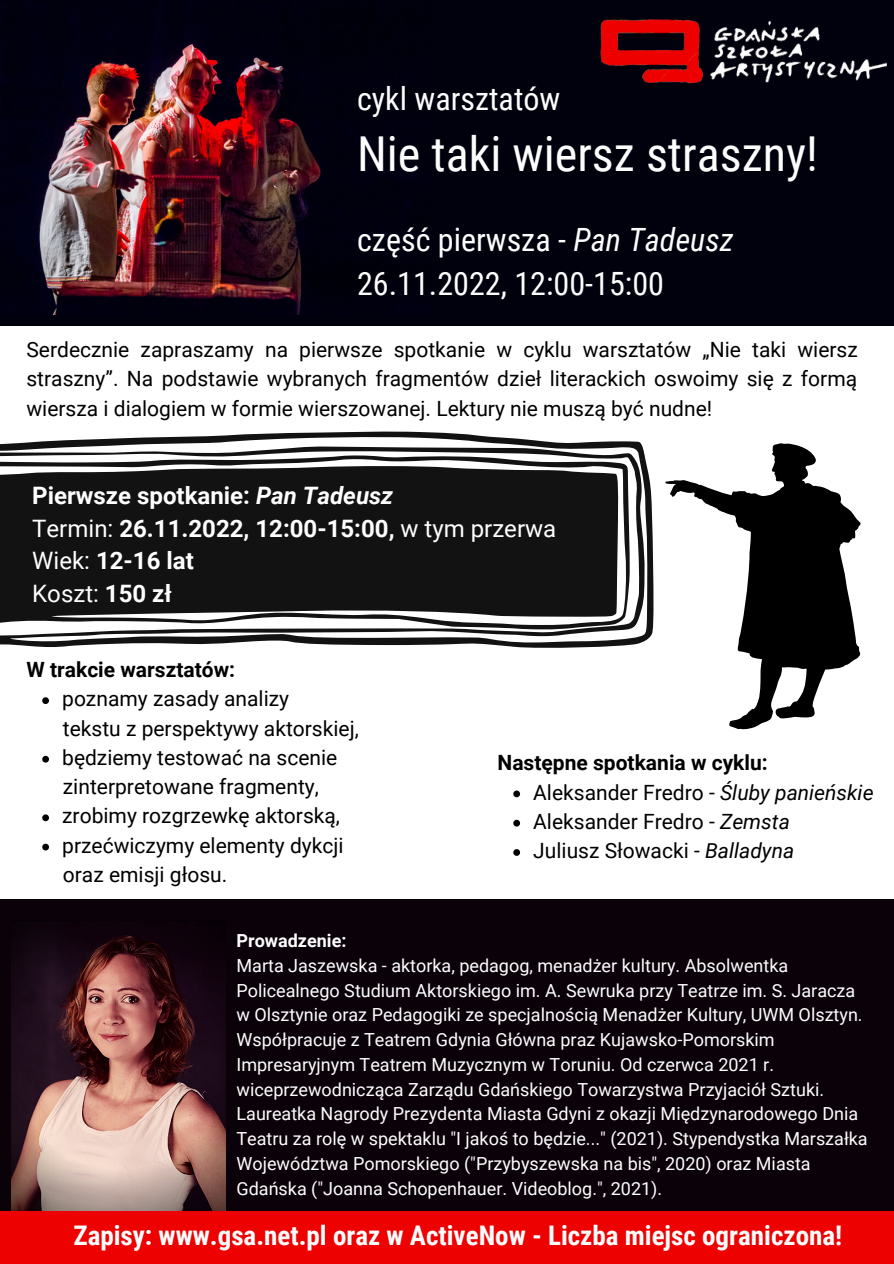
<style>
.page{position:relative;width:894px;height:1264px;background:#fff}
.page>*{position:absolute;margin:0;border:0;box-sizing:border-box;transform-origin:0 0}
.t1{font:48.15px "Roboto Condensed";color:#fdfdfe}
.t2{font:32.1px/44.5px "Roboto Condensed";color:#fdfdfe}
.t3{font:700 27px "Roboto Condensed";color:#fdfdfe}
.t4{font:700 24px/32.7px "Roboto";color:#fff}
.t5{font:21px/29.2px "Roboto";color:#000}
.t6{font:700 21px "Roboto";color:#000}
.t7{font:18px/24.8px "Roboto";color:#fdfdfe}
.t8{font:700 18px "Roboto";color:#fdfdfe}
.s1{font-style:italic}
.s2{font-weight:400}
</style>
<div class="page">
<div style="left:0;top:899px;width:893px;height:364px;background:#0b0108"></div>
<div style="left:0;top:0;width:893px;height:325px;background:#01010d"></div>
<svg style="left:665px;top:443px;width:195px;height:287px"></svg>
<img style="left:600px;top:19px;width:287px;height:65px">
<img style="left:0;top:3px;width:424px;height:312px">
<svg style="left:12px;top:935px;width:214px;height:275px"></svg>
<svg style="left:0;top:431px;width:653px;height:217px"></svg>
<svg style="left:0;top:455px;width:629px;height:174px;background:#313030"></svg>
<div style="left:0;top:1210px;width:893px;height:53px;background:#ed0201"></div>
<svg style="left:513px;top:790px;width:7px;height:7px"></svg>
<svg style="left:513px;top:819px;width:7px;height:7px"></svg>
<svg style="left:513px;top:849px;width:7px;height:6px"></svg>
<svg style="left:42px;top:697px;width:7px;height:7px"></svg>
<svg style="left:42px;top:755px;width:7px;height:7px"></svg>
<svg style="left:42px;top:814px;width:7px;height:7px"></svg>
<svg style="left:42px;top:843px;width:7px;height:7px"></svg>
<h2 class="t2" style="left:357px;top:76px;width:205px">cykl warsztatów</h2>
<h1 class="t1" style="left:357px;top:126px;width:462px">Nie taki wiersz straszny!</h1>
<h2 class="t2" style="left:357px;top:217px;width:378px">część pierwsza - <span class="s1">Pan Tadeusz<br></span>26.11.2022, 12:00-15:00</h2>
<p class="t5" style="left:26px;top:335px;width:832px;text-align:justify">Serdecznie zapraszamy na pierwsze spotkanie w cyklu warsztatów „Nie taki wiersz straszny”. Na podstawie wybranych fragmentów dzieł literackich oswoimy się z formą wiersza i dialogiem w formie wierszowanej. Lektury nie muszą być nudne!</p>
<h3 class="t4" style="left:32px;top:479px;width:525px">Pierwsze spotkanie: <span class="s1">Pan Tadeusz<br></span><span class="s2">Termin:</span> 26.11.2022, 12:00-15:00, <span class="s2">w tym przerwa<br>Wiek:</span> 12-16 lat<br><span class="s2">Koszt:</span> 150 zł</h3>
<p class="t6" style="left:26px;top:657px;width:210px">W trakcie warsztatów:</p>
<p class="t5" style="left:62px;top:684px;width:228px">poznamy zasady analizy</p>
<p class="t5" style="left:62px;top:743px;width:276px">będziemy testować na scenie</p>
<p class="t5" style="left:62px;top:801px;width:283px">zrobimy rozgrzewkę aktorską, przećwiczymy elementy dykcji</p>
<p class="t5" style="left:63px;top:713px;width:297px">tekstu z perspektywy aktorskiej,</p>
<p class="t5" style="left:63px;top:772px;width:257px">zinterpretowane fragmenty,</p>
<p class="t5" style="left:63px;top:860px;width:166px">oraz emisji głosu.</p>
<p class="t6" style="left:497px;top:750px;width:272px">Następne spotkania w cyklu:</p>
<p class="t5" style="left:533px;top:777px;width:342px">Aleksander Fredro - <span class="s1">Śluby panieńskie<br></span>Aleksander Fredro - <span class="s1">Zemsta<br></span>Juliusz Słowacki - <span class="s1">Balladyna</span></p>
<p class="t8" style="left:236px;top:930px;width:111px">Prowadzenie:</p>
<p class="t7" style="left:236px;top:953px;width:632px">Marta Jaszewska - aktorka, pedagog, menadżer kultury. Absolwentka Policealnego Studium Aktorskiego im. A. Sewruka przy Teatrze im. S. Jaracza w Olsztynie oraz Pedagogiki ze specjalnością Menadżer Kultury, UWM Olsztyn.<br>Współpracuje z Teatrem Gdynia Główna praz Kujawsko-Pomorskim Impresaryjnym Teatrem Muzycznym w Toruniu. Od czerwca 2021 r. wiceprzewodnicząca Zarządu Gdańskiego Towarzystwa Przyjaciół Sztuki.<br>Laureatka Nagrody Prezydenta Miasta Gdyni z okazji Międzynarodowego Dnia Teatru za rolę w spektaklu "I jakoś to będzie..." (2021). Stypendystka Marszałka Województwa Pomorskiego ("Przybyszewska na bis", 2020) oraz Miasta Gdańska ("Joanna Schopenhauer. Videoblog.", 2021).</p>
<h3 class="t3" style="left:73px;top:1220px;width:770px">Zapisy: www.gsa.net.pl oraz w ActiveNow - Liczba miejsc ograniczona!</h3>
</div>
